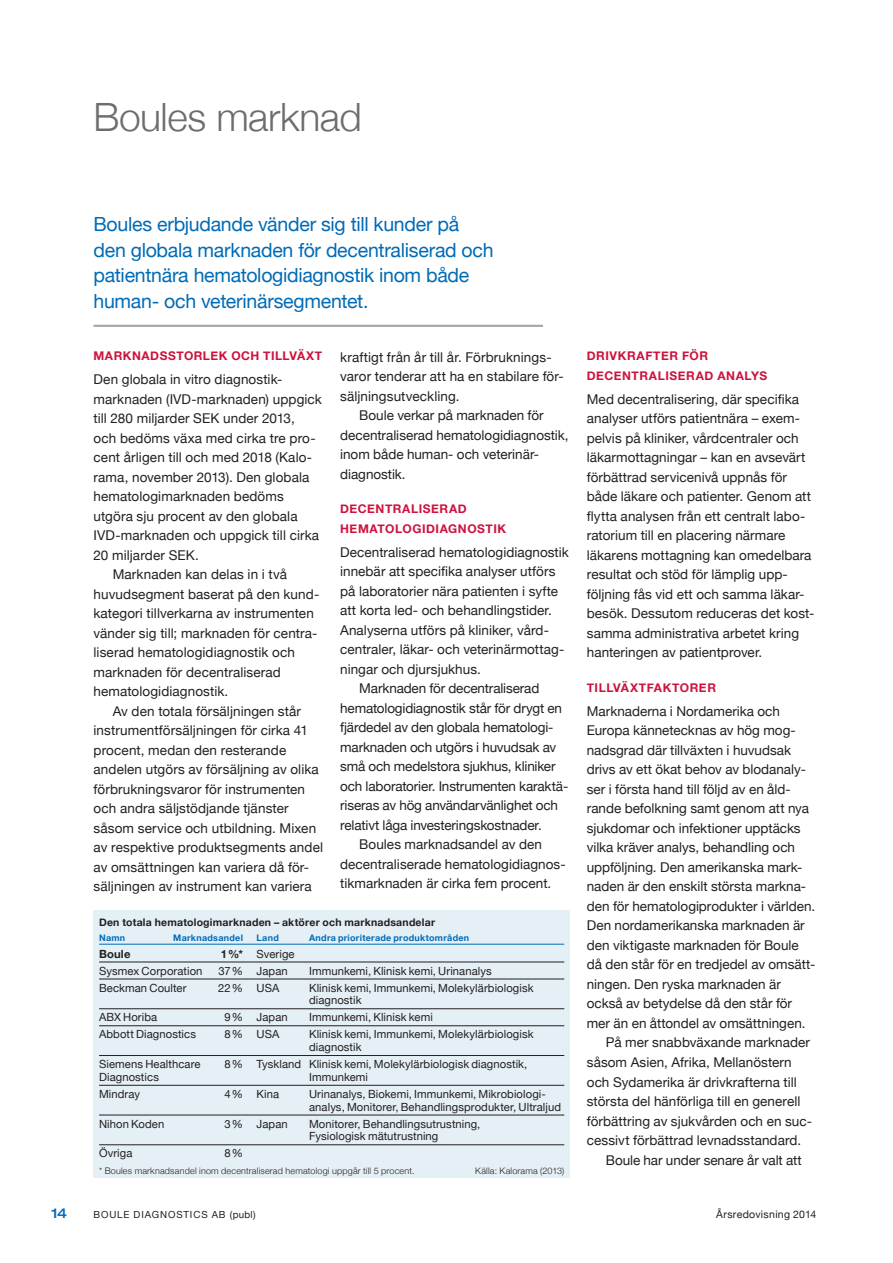
<style>
.page{position:relative;width:893px;height:1263px;background:#fff}
.page>*{position:absolute;margin:0;border:0;box-sizing:border-box;transform-origin:0 0}
._09_Sidrubrik{font:300 39px "Helvetica Neue";letter-spacing:-.015em;color:#6c6d70}
._03_Ingress{font:19.5px/25.5px "Helvetica Neue";letter-spacing:-.015em;color:#006bb6}
._01_bröd1_utan_indra{font:13.5px/19.5px "Helvetica Neue";letter-spacing:.005em;color:#231f20}
._01_bröd1_med_indrag{font:13.5px/19.5px "Helvetica Neue";letter-spacing:.005em;color:#231f20}
.t1{font:500 expanded 13.5px "Helvetica Neue";color:#006bb6}
._02_Mellanrubrik_1_R{font:700 12px/19.5px "Helvetica Neue";letter-spacing:.045em;color:#cd123d}
.not_tabell_standard{font:11.25px/12.8px "Helvetica Neue";letter-spacing:.005em;color:#231f20}
.not_tabell_standard-2{font:700 11.25px "Helvetica Neue";letter-spacing:.015em;color:#231f20}
._02_Mellanrubrik_2{font:700 10.5px "Helvetica Neue";letter-spacing:.02em;color:#231f20}
.t2{font:10.5px "Helvetica Neue";letter-spacing:.03em;color:#231f20}
.t3{font:9.75px "Helvetica Neue";letter-spacing:.09em;color:#231f20}
._04_Bildtext{font:300 9px "Helvetica Neue";letter-spacing:.02em;color:#231f20}
.Not_top_tsek_datum_6{font:700 9px "Helvetica Neue";letter-spacing:.03em;color:#006bb6}
.s1{font-weight:700}
</style>
<div class="page">
<hr style="left:94px;top:325px;width:449px;height:2px;background:#a8a9ad">
<div style="left:94px;top:910px;width:476px;height:268px;background:#e4f0f6"></div>
<hr style="left:99px;top:944px;width:465px;height:1px;background:#006bb6">
<hr style="left:99px;top:962px;width:465px;height:1px;background:#231f20">
<hr style="left:99px;top:979px;width:465px;height:1px;background:#231f20">
<hr style="left:99px;top:1008px;width:465px;height:1px;background:#231f20">
<hr style="left:99px;top:1025px;width:465px;height:1px;background:#231f20">
<hr style="left:99px;top:1055px;width:465px;height:1px;background:#231f20">
<hr style="left:99px;top:1085px;width:465px;height:1px;background:#231f20">
<hr style="left:99px;top:1115px;width:465px;height:1px;background:#231f20">
<hr style="left:99px;top:1144px;width:465px;height:1px;background:#231f20">
<p class="_09_Sidrubrik" style="left:94px;top:94px;width:270px">Boules marknad</p>
<p class="_03_Ingress" style="left:94px;top:211px;width:402px">Boules erbjudande vänder sig till kunder på den globala marknaden för decentraliserad och patientnära hematologidiagnostik inom både human- och veterinärsegmentet.</p>
<p class="_02_Mellanrubrik_1_R" style="left:94px;top:346px;width:230px">MARKNADSSTORLEK OCH TILLVÄXT</p>
<p class="_01_bröd1_utan_indra" style="left:94px;top:370px;width:230px">Den globala in vitro diagnostik&shy;marknaden (IVD-marknaden) uppgick till 280 miljarder SEK under 2013,<br>och bedöms växa med cirka tre pro&shy;cent årligen till och med 2018 (Kalo&shy;rama, november 2013). Den globala hematologimarknaden bedöms utgöra sju procent av den globala<br>IVD-marknaden och uppgick till cirka<br>20 miljarder SEK.</p>
<p class="_01_bröd1_med_indrag" style="left:94px;top:565px;width:227px;text-indent:19px">Marknaden kan delas in i två huvudsegment baserat på den kund&shy;kategori tillverkarna av instrumenten vänder sig till; marknaden för centra&shy;liserad hematologidiagnostik och marknaden för decentraliserad hematologidiagnostik.</p>
<p class="_01_bröd1_med_indrag" style="left:94px;top:701px;width:231px;text-indent:19px">Av den totala försäljningen står instrumentförsäljningen för cirka 41 procent, medan den resterande andelen utgörs av försäljning av olika förbrukningsvaror för instrumenten och andra säljstödjande tjänster såsom service och utbildning. Mixen av respektive produktsegments andel av omsättningen kan variera då för&shy;säljningen av instrument kan variera</p>
<p class="_01_bröd1_med_indrag" style="left:340px;top:347px;width:225px">kraftigt från år till år. Förbruknings&shy;varor tenderar att ha en stabilare för&shy;säljningsutveckling.</p>
<p class="_01_bröd1_med_indrag" style="left:340px;top:405px;width:230px;text-indent:19px">Boule verkar på marknaden för decentraliserad hematologidiagnostik, inom både human- och veterinär&shy;diagnostik.</p>
<p class="_02_Mellanrubrik_1_R" style="left:340px;top:499px;width:168px">DECENTRALISERAD<br>HEMATOLOGIDIAGNOSTIK</p>
<p class="_01_bröd1_utan_indra" style="left:340px;top:542px;width:230px">Decentraliserad hematologidiagnostik innebär att specifika analyser utförs på laboratorier nära patienten i syfte att korta led- och behandlingstider.<br>Analyserna utförs på kliniker, vård&shy;centraler, läkar- och veterinärmottag&shy;ningar och djursjukhus.</p>
<p class="_01_bröd1_med_indrag" style="left:340px;top:678px;width:230px;text-indent:19px">Marknaden för decentraliserad hematologidiagnostik står för drygt en fjärdedel av den globala hematologi&shy;marknaden och utgörs i huvudsak av små och medelstora sjukhus, kliniker och laboratorier. Instrumenten karaktä&shy;riseras av hög användarvänlighet och relativt låga investeringskostnader.</p>
<p class="_01_bröd1_med_indrag" style="left:340px;top:834px;width:227px;text-indent:19px">Boules marknadsandel av den decentraliserade hematologidiagnos&shy;tikmarknaden är cirka fem procent.</p>
<p class="_02_Mellanrubrik_2" style="left:99px;top:915px;width:338px">Den totala hematologimarknaden – aktörer och marknadsandelar</p>
<p class="Not_top_tsek_datum_6" style="left:99px;top:932px;width:28px">Namn</p>
<p class="Not_top_tsek_datum_6" style="left:173px;top:932px;width:71px">Marknadsandel</p>
<p class="Not_top_tsek_datum_6" style="left:257px;top:932px;width:24px">Land</p>
<p class="Not_top_tsek_datum_6" style="left:309px;top:932px;width:162px">Andra prioriterade produktområden</p>
<p class="not_tabell_standard-2" style="left:99px;top:946px;width:33px">Boule</p>
<p class="not_tabell_standard" style="left:221px;top:947px;width:75px"><span class="s1">1%*</span> Sverige</p>
<p class="not_tabell_standard" style="left:99px;top:964px;width:105px">Sysmex Corporation</p>
<p class="not_tabell_standard" style="left:218px;top:964px;width:71px">37% Japan</p>
<p class="not_tabell_standard" style="left:309px;top:964px;width:184px">Immunkemi, Klinisk kemi, Urinanalys</p>
<p class="not_tabell_standard" style="left:99px;top:981px;width:89px">Beckman Coulter</p>
<p class="not_tabell_standard" style="left:218px;top:981px;width:63px">22% USA</p>
<p class="not_tabell_standard" style="left:309px;top:981px;width:226px">Klinisk kemi, Immunkemi, Molekylärbiologisk diagnostik</p>
<p class="not_tabell_standard" style="left:99px;top:1011px;width:60px">ABX Horiba</p>
<p class="not_tabell_standard" style="left:224px;top:1011px;width:65px">9% Japan</p>
<p class="not_tabell_standard" style="left:309px;top:1011px;width:125px">Immunkemi, Klinisk kemi</p>
<p class="not_tabell_standard" style="left:99px;top:1028px;width:98px">Abbott Diagnostics</p>
<p class="not_tabell_standard" style="left:224px;top:1028px;width:56px">8% USA</p>
<p class="not_tabell_standard" style="left:309px;top:1028px;width:226px">Klinisk kemi, Immunkemi, Molekylärbiologisk diagnostik</p>
<p class="not_tabell_standard" style="left:99px;top:1057px;width:103px">Siemens Healthcare</p>
<p class="not_tabell_standard" style="left:224px;top:1057px;width:304px">8% Tyskland Klinisk kemi, Molekylärbiologisk diagnostik,</p>
<p class="not_tabell_standard" style="left:99px;top:1070px;width:61px">Diagnostics</p>
<p class="not_tabell_standard" style="left:309px;top:1070px;width:60px">Immunkemi</p>
<p class="not_tabell_standard" style="left:99px;top:1087px;width:42px">Mindray</p>
<p class="not_tabell_standard" style="left:224px;top:1087px;width:56px">4% Kina</p>
<p class="not_tabell_standard" style="left:309px;top:1087px;width:253px">Urinanalys, Biokemi, Immunkemi, Mikrobiologi&shy;analys, Monitorer, Behandlingsprodukter, Ultraljud</p>
<p class="not_tabell_standard" style="left:99px;top:1117px;width:67px">Nihon Koden</p>
<p class="not_tabell_standard" style="left:224px;top:1117px;width:65px">3% Japan</p>
<p class="not_tabell_standard" style="left:309px;top:1117px;width:173px">Monitorer, Behandlingsutrustning,<br>Fysiologisk mätutrustning</p>
<p class="not_tabell_standard" style="left:99px;top:1147px;width:35px">Övriga</p>
<p class="not_tabell_standard" style="left:224px;top:1147px;width:20px">8%</p>
<p class="_04_Bildtext" style="left:99px;top:1165px;width:317px">* Boules marknadsandel inom decentraliserad hematologi uppgår till 5 procent.</p>
<p class="_04_Bildtext" style="left:475px;top:1165px;width:90px">Källa: Kalorama (2013)</p>
<p class="_02_Mellanrubrik_1_R" style="left:587px;top:346px;width:182px">DRIVKRAFTER FÖR<br>DECENTRALISERAD ANALYS</p>
<p class="_01_bröd1_utan_indra" style="left:587px;top:389px;width:229px">Med decentralisering, där specifika analyser utförs patientnära – exem&shy;pelvis på kliniker, vårdcentraler och läkarmottagningar – kan en avsevärt förbättrad servicenivå uppnås för både läkare och patienter. Genom att flytta analysen från ett centralt labo&shy;ratorium till en placering närmare läkarens mottagning kan omedelbara resultat och stöd för lämplig upp&shy;följning fås vid ett och samma läkar&shy;besök. Dessutom reduceras det kost&shy;samma administrativa arbetet kring hanteringen av patientprover.</p>
<p class="_02_Mellanrubrik_1_R" style="left:587px;top:678px;width:131px">TILLVÄXTFAKTORER</p>
<p class="_01_bröd1_utan_indra" style="left:587px;top:701px;width:230px">Marknaderna i Nordamerika och Europa kännetecknas av hög mog&shy;nadsgrad där tillväxten i huvudsak drivs av ett ökat behov av blodanaly&shy;ser i första hand till följd av en åld&shy;rande befolkning samt genom att nya sjukdomar och infektioner upptäcks vilka kräver analys, behandling och uppföljning. Den amerikanska mark&shy;naden är den enskilt största markna&shy;den för hematologiprodukter i världen.<br>Den nordamerikanska marknaden är den viktigaste marknaden för Boule då den står för en tredjedel av omsätt&shy;ningen. Den ryska marknaden är också av betydelse då den står för mer än en åttondel av omsättningen.</p>
<p class="_01_bröd1_med_indrag" style="left:587px;top:1033px;width:227px;text-indent:19px">På mer snabbväxande marknader såsom Asien, Afrika, Mellanöstern och Sydamerika är drivkrafterna till största del hänförliga till en generell förbättring av sjukvården och en suc&shy;cessivt förbättrad levnadsstandard.</p>
<p class="_01_bröd1_med_indrag" style="left:606px;top:1150px;width:197px">Boule har under senare år valt att</p>
<p class="t1" style="left:51px;top:1205px;width:18px">14</p>
<p class="t3" style="left:94px;top:1208px;width:164px">BOULE DIAGNOSTICS AB (publ)</p>
<p class="t2" style="left:716px;top:1208px;width:102px">Årsredovisning 2014</p>
</div>
